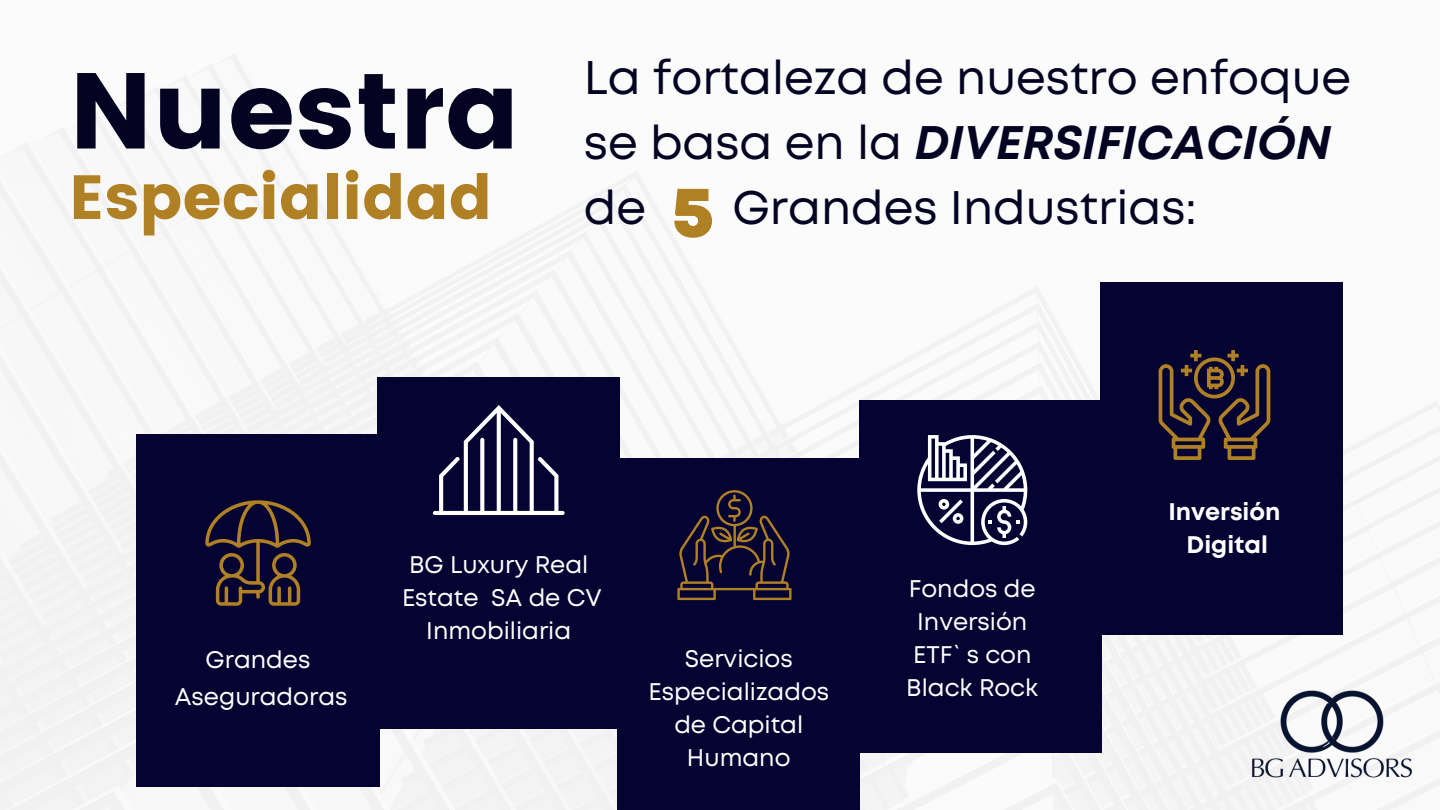
<style>
.page{position:relative;width:1440px;height:810px;background:#fff}
.page>*{position:absolute;margin:0;border:0;box-sizing:border-box;transform-origin:0 0}
.t1{font:107.2px "Poppins";color:#040322}
.t2{font:900 71.3px "Mont";color:#b08024}
.t3{font:62.1px "Poppins";color:#b08024}
.t4{font:47px/65.2px "Mont";color:#040322}
.t5{font:24px/33px "Mont";color:#fff;text-align:center}
.t6{font:700 24px/33px "Mont";color:#fff;text-align:center}
.s1{font-weight:700;font-style:italic}
</style>
<div class="page">
<img style="left:0;top:53px;width:1440px;height:757px">
<div style="left:137px;top:434px;width:243px;height:352px;background:#040332"></div>
<div style="left:377px;top:377px;width:243px;height:352px;background:#040332"></div>
<div style="left:617px;top:458px;width:243px;height:352px;background:#040332"></div>
<div style="left:859px;top:401px;width:243px;height:352px;background:#040332"></div>
<div style="left:1100px;top:282px;width:243px;height:352px;background:#040332"></div>
<svg style="left:205px;top:500px;width:106px;height:106px"></svg>
<svg style="left:433px;top:405px;width:132px;height:110px"></svg>
<svg style="left:677px;top:490px;width:114px;height:110px"></svg>
<svg style="left:917px;top:435px;width:110px;height:110px"></svg>
<svg style="left:1159px;top:350px;width:111px;height:110px"></svg>
<img style="left:1236px;top:675px;width:193px;height:107px">
<h2 class="t1" style="left:69px;top:49px;width:452px">Nuestra</h2>
<h1 class="t3" style="left:69px;top:161px;width:424px">Especialidad</h1>
<p class="t4" style="left:584px;top:48px;width:769px">La fortaleza de nuestro enfoque se basa en la <span class="s1">DIVERSIFICACIÓN </span>de</p>
<p class="t2" style="left:672px;top:185px;width:43px">5</p>
<p class="t4" style="left:732px;top:179px;width:466px">Grandes Industrias:</p>
<h3 class="t5" style="left:206px;top:644px;width:106px">Grandes</h3>
<p class="t5" style="left:175px;top:682px;width:174px">Aseguradoras</p>
<p class="t5" style="left:409px;top:550px;width:181px">BG Luxury Real</p>
<h4 class="t5" style="left:402px;top:583px;width:201px">Estate SA de CV</h4>
<p class="t5" style="left:426px;top:616px;width:146px">Inmobiliaria</p>
<p class="t5" style="left:685px;top:644px;width:109px">Servicios</p>
<p class="t5" style="left:648px;top:677px;width:182px">Especializados</p>
<p class="t5" style="left:674px;top:710px;width:130px">de Capital<br>Humano</p>
<p class="t5" style="left:909px;top:574px;width:128px">Fondos de</p>
<p class="t5" style="left:917px;top:607px;width:112px">Inversión</p>
<p class="t5" style="left:913px;top:640px;width:120px">ETF`s con</p>
<p class="t5" style="left:906px;top:673px;width:134px">Black Rock</p>
<p class="t6" style="left:1168px;top:497px;width:114px">Inversión<br>Digital</p>
</div>
